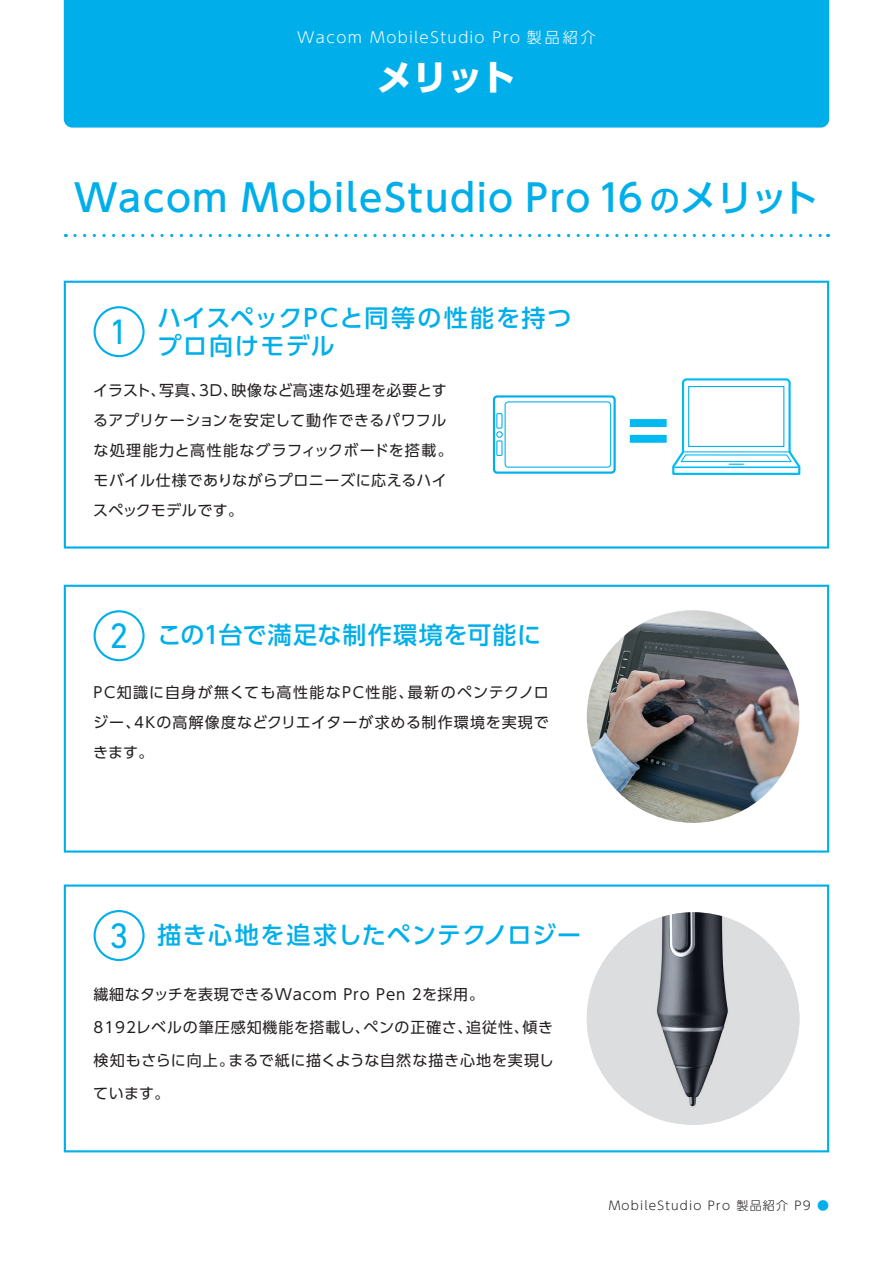
<style>
.page{position:relative;width:893px;height:1263px;background:#fff}
.page>*{position:absolute;margin:0;border:0;box-sizing:border-box;transform-origin:0 0}
.t1{font:500 37.5px "UD Shin Go Pro";letter-spacing:.04em;color:#00afea}
.t2{font:700 36px "UD Shin Go Pro";color:#fff}
.t3{font:36px "DIN Next LT Pro";color:#00afea}
.t4{font:500 24px/28.5px "UD Shin Go Pro";letter-spacing:.05em;color:#00afea}
.t5{font:500 24px "UD Shin Go Pro";letter-spacing:.03em;color:#00afea}
.t6{font:15px/30px "UD Shin Go Pro";letter-spacing:.045em;color:#231f20}
.t7{font:300 15px "UD Shin Go Pro";letter-spacing:.1em;color:#fff}
.t8{font:300 12px "UD Shin Go Pro";letter-spacing:.1em;color:#231f20}
.s1{font-size:30px}
.s2{color:#00afea}
</style>
<div class="page">
<div style="left:64px;top:0;width:765px;height:128px;background:#00afea"></div>
<div style="left:64px;top:281px;width:765px;height:268px;border:2px solid #00afea"></div>
<div style="left:64px;top:585px;width:765px;height:268px;border:2px solid #00afea"></div>
<div style="left:64px;top:884px;width:765px;height:268px;border:2px solid #00afea"></div>
<svg style="left:75px;top:234px;width:754px;height:3px"></svg>
<div style="left:493px;top:395px;width:123px;height:79px;border:2px solid #00afea;border-radius:3px"></div>
<div style="left:505px;top:401px;width:106px;height:67px;border:1px solid #00afea;border-radius:3px"></div>
<div style="left:496px;top:413px;width:7px;height:16px;border:1px solid #00afea"></div>
<div style="left:496px;top:440px;width:7px;height:16px;border:1px solid #00afea"></div>
<div style="left:496px;top:431px;width:7px;height:7px;border:1px solid #00afea;border-radius:50%"></div>
<svg style="left:672px;top:378px;width:129px;height:97px"></svg>
<div style="left:630px;top:419px;width:37px;height:8px;background:#00baf1"></div>
<div style="left:630px;top:435px;width:37px;height:8px;background:#00baf1"></div>
<div style="left:94px;top:306px;width:51px;height:51px;border:2px solid #00afea;border-radius:50%"></div>
<div style="left:94px;top:610px;width:51px;height:51px;border:2px solid #00afea;border-radius:50%"></div>
<div style="left:94px;top:910px;width:51px;height:51px;border:2px solid #00afea;border-radius:50%"></div>
<img style="left:587px;top:912px;width:212px;height:213px;border-radius:106px">
<img style="left:587px;top:610px;width:212px;height:213px;border-radius:106px">
<p class="t7" style="left:297px;top:25px;width:300px">Wacom MobileStudio Pro 製品紹介</p>
<h2 class="t2" style="left:377px;top:48px;width:141px">メリット</h2>
<h1 class="t1" style="left:74px;top:167px;width:746px">Wacom MobileStudio Pro 16 <span class="s1">の</span>メリット</h1>
<h2 class="t3" style="left:109px;top:311px;width:21px">1</h2>
<h3 class="t4" style="left:157px;top:302px;width:416px">ハイスペックPCと同等の性能を持つプロ向けモデル</h3>
<p class="t6" style="left:93px;top:375px;width:361px">イラスト、写真、3D、映像など高速な処理を必要とするアプリケーションを安定して動作できるパワフルな処理能力と高性能なグラフィックボードを搭載。モバイル仕様でありながらプロニーズに応えるハイスペックモデルです。</p>
<h2 class="t3" style="left:109px;top:615px;width:21px">2</h2>
<h3 class="t5" style="left:157px;top:615px;width:385px">この1台で満足な制作環境を可能に</h3>
<p class="t6" style="left:93px;top:677px;width:457px;text-align:justify">PC知識に自身が無くても高性能なPC性能、最新のペンテクノロジー、4Kの高解像度などクリエイターが求める制作環境を実現できます。</p>
<h2 class="t3" style="left:109px;top:915px;width:21px">3</h2>
<h3 class="t4" style="left:157px;top:919px;width:425px">描き心地を追求したペンテクノロジー</h3>
<p class="t6" style="left:94px;top:979px;width:392px">繊細なタッチを表現できるWacom Pro Pen 2を採用。</p>
<p class="t6" style="left:94px;top:1012px;width:461px">8192レベルの筆圧感知機能を搭載し、ペンの正確さ、追従性、傾き</p>
<p class="t6" style="left:94px;top:1045px;width:462px">検知もさらに向上。まるで紙に描くような自然な描き心地を実現し</p>
<p class="t6" style="left:93px;top:1078px;width:78px">ています。</p>
<p class="t8" style="left:609px;top:1195px;width:222px">MobileStudio Pro 製品紹介 P9 <span class="s2">●</span></p>
</div>
